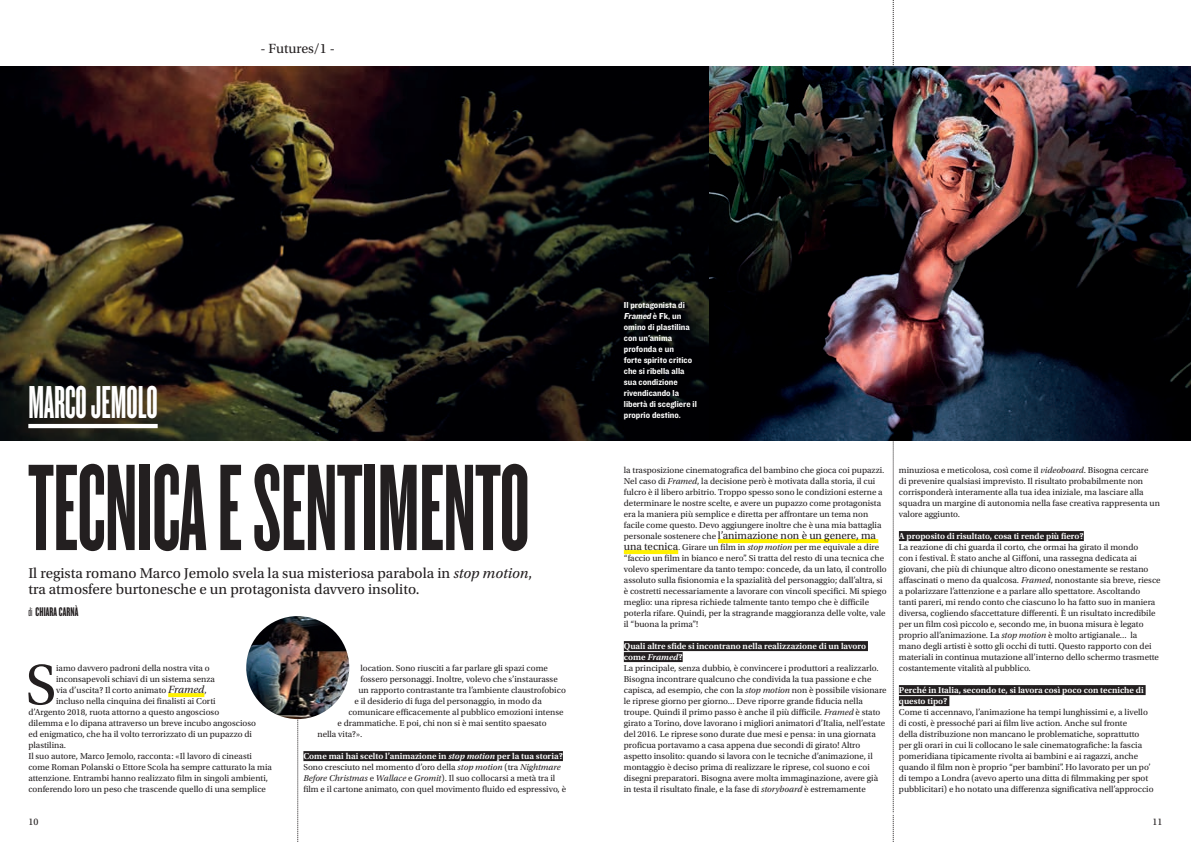
<style>
.page{position:relative;width:1191px;height:842px;background:#fff}
.page>*{position:absolute;margin:0;border:0;box-sizing:border-box;transform-origin:0 0}
.t1{font:128px "Knockout HTF66 Full Flyweight";letter-spacing:-.005em;color:#231f20}
.t2{font:59.5px "Utopia Std";color:#231f20}
.t3{font:48px "Knockout HTF66 Full Flyweight";color:#fff}
.t4{font:15px "Utopia Std";color:#231f20}
.t5{font:14px "Utopia Std";color:#231f20}
.t6{font:13px "Knockout HTF67 Full Bantamwt";letter-spacing:.01em;color:#231f20}
.t7{font:11px "Utopia Std";color:#231f20}
.t8{font:10px "Utopia Std";color:#231f20}
.t9{font:9px/11px "Utopia Std";color:#231f20}
.TESTO{font:600 9px/11px "Utopia Std";color:#fff}
.BOX_TESTO{font:9px/11px "Knockout HTF51 Middleweight";color:#fff}
.s1{font-style:italic}
.s2{font-family:"Knockout HTF26 Junior Flyweight"}
.s3{font-style:italic;font-size:11px}
.s4{font-size:9px}
.s5{font-size:11px}
</style>
<div class="page">
<svg style="left:893px;top:0;width:1px;height:842px"></svg>
<svg style="left:297px;top:719px;width:1px;height:123px"></svg>
<img style="left:0;top:66px;width:1191px;height:374px">
<hr style="left:28px;top:424px;width:130px;height:4px;background:#fff">
<div style="left:303px;top:751px;width:260px;height:10px;background:#231f20"></div>
<svg style="left:168px;top:693px;width:36px;height:4px"></svg>
<svg style="left:718px;top:539px;width:160px;height:4px"></svg>
<svg style="left:624px;top:550px;width:54px;height:4px"></svg>
<div style="left:624px;top:641px;width:244px;height:10px;background:#231f20"></div>
<div style="left:624px;top:652px;width:58px;height:10px;background:#231f20"></div>
<div style="left:899px;top:531px;width:184px;height:10px;background:#231f20"></div>
<div style="left:899px;top:685px;width:246px;height:10px;background:#231f20"></div>
<div style="left:899px;top:696px;width:50px;height:10px;background:#231f20"></div>
<hr style="left:624px;top:814px;width:538px;height:1px;background:#fff">
<img style="left:246px;top:616px;width:103px;height:103px;border-radius:51px">
<p class="t5" style="left:260px;top:41px;width:76px">- Futures/1 -</p>
<p class="t3" style="left:28px;top:378px;width:131px">MARCO JEMOLO</p>
<p class="t1" style="left:28px;top:444px;width:503px">TECNICA E SENTIMENTO</p>
<p class="t4" style="left:28px;top:565px;width:505px">Il regista romano Marco Jemolo svela la sua misteriosa parabola in <span class="s1">stop motion</span>,</p>
<p class="t4" style="left:28px;top:581px;width:392px">tra atmosfere burtonesche e un protagonista davvero insolito.</p>
<p class="t6" style="left:28px;top:605px;width:51px"><span class="s2">di</span> CHIARA CARNÀ</p>
<p class="t2" style="left:26px;top:653px;width:32px">S</p>
<p class="t9" style="left:56px;top:663px;width:155px">iamo davvero padroni della nostra vita o</p>
<p class="t9" style="left:56px;top:674px;width:160px">inconsapevoli schiavi di un sistema senza</p>
<p class="t9" style="left:56px;top:685px;width:152px">via d’uscita? Il corto animato <span class="s3">Framed</span>,</p>
<p class="t9" style="left:56px;top:696px;width:161px">incluso nella cinquina dei finalisti ai Corti</p>
<p class="t9" style="left:28px;top:707px;width:192px">d’Argento 2018, ruota attorno a questo angoscioso</p>
<p class="t9" style="left:28px;top:718px;width:229px">dilemma e lo dipana attraverso un breve incubo angoscioso</p>
<p class="t9" style="left:28px;top:729px;width:225px">ed enigmatico, che ha il volto terrorizzato di un pupazzo di</p>
<p class="t9" style="left:28px;top:740px;width:39px">plastilina.</p>
<p class="t9" style="left:28px;top:751px;width:245px">Il suo autore, Marco Jemolo, racconta: «Il lavoro di cineasti come Roman Polanski o Ettore Scola ha sempre catturato la mia attenzione. Entrambi hanno realizzato film in singoli ambienti, conferendo loro un peso che trascende quello di una semplice</p>
<p class="t9" style="left:360px;top:663px;width:189px">location. Sono riusciti a far parlare gli spazi come</p>
<p class="t9" style="left:360px;top:674px;width:199px">fossero personaggi. Inoltre, volevo che s’instaurasse</p>
<p class="t9" style="left:358px;top:685px;width:209px">un rapporto contrastante tra l’ambiente claustrofobico</p>
<p class="t9" style="left:354px;top:696px;width:189px">e il desiderio di fuga del personaggio, in modo da</p>
<p class="t9" style="left:348px;top:707px;width:216px">comunicare efficacemente al pubblico emozioni intense</p>
<p class="t9" style="left:337px;top:718px;width:211px">e drammatiche. E poi, chi non si è mai sentito spaesato</p>
<p class="t9" style="left:317px;top:729px;width:46px">nella vita?».</p>
<p class="TESTO" style="left:303px;top:751px;width:261px">Come mai hai scelto l’animazione in <span class="s1">stop motion</span> per la tua storia?</p>
<p class="t9" style="left:303px;top:762px;width:264px">Sono cresciuto nel momento d’oro della <span class="s1">stop motion</span> (tra <span class="s1">Nightmare<br>Before Christmas</span> e <span class="s1">Wallace</span> e <span class="s1">Gromit</span>). Il suo collocarsi a metà tra il film e il cartone animato, con quel movimento fluido ed espressivo, è</p>
<p class="BOX_TESTO" style="left:624px;top:300px;width:74px">Il protagonista di<br><span class="s1">Framed</span> è F k , u n omino di plastilina con un'anima profonda e un<br>forte spirito critico che si ribella alla sua condizione rivendicando la libertà di scegliere il proprio destino.</p>
<p class="t9" style="left:624px;top:465px;width:262px">la trasposizione cinematografica del bambino che gioca coi pupazzi.<br>Nel caso di <span class="s1">Framed</span>, la decisione però è motivata dalla storia, il cui fulcro è il libero arbitrio. Troppo spesso sono le condizioni esterne a determinare le nostre scelte, e avere un pupazzo come protagonista era la maniera più semplice e diretta per affrontare un tema non facile come questo. Devo aggiungere inoltre che è una mia battaglia</p>
<p class="t7" style="left:624px;top:529px;width:254px"><span class="s4">personale sostenere che</span> l’animazione non è un genere, ma</p>
<p class="t9" style="left:624px;top:542px;width:264px"><span class="s5">una tecnica</span>. Girare un film in <span class="s1">stop motion</span> per me equivale a dire “faccio un film in bianco e nero”. Si tratta del resto di una tecnica che volevo sperimentare da tanto tempo: concede, da un lato, il controllo assoluto sulla fisionomia e la spazialità del personaggio; dall’altra, si è costretti necessariamente a lavorare con vincoli specifici. Mi spiego meglio: una ripresa richiede talmente tanto tempo che è difficile poterla rifare. Quindi, per la stragrande maggioranza delle volte, vale il “buona la prima”!</p>
<p class="TESTO" style="left:624px;top:641px;width:244px">Quali altre sfide si incontrano nella realizzazione di un lavoro come <span class="s1">Framed</span>?</p>
<p class="t9" style="left:624px;top:663px;width:264px">La principale, senza dubbio, è convincere i produttori a realizzarlo.<br>Bisogna incontrare qualcuno che condivida la tua passione e che capisca, ad esempio, che con la <span class="s1">stop motion</span> non è possibile visionare le riprese giorno per giorno... Deve riporre grande fiducia nella troupe. Quindi il primo passo è anche il più difficile. <span class="s1">Framed</span> è stato girato a Torino, dove lavorano i migliori animatori d’Italia, nell’estate del 2016. Le riprese sono durate due mesi e pensa: in una giornata proficua portavamo a casa appena due secondi di girato! Altro aspetto insolito: quando si lavora con le tecniche d’animazione, il montaggio è deciso prima di realizzare le riprese, col suono e coi disegni preparatori. Bisogna avere molta immaginazione, avere già in testa il risultato finale, e la fase di <span class="s1">storyboard</span> è estremamente</p>
<p class="t9" style="left:899px;top:465px;width:262px">minuziosa e meticolosa, così come il <span class="s1">videoboard</span>. Bisogna cercare<br>di prevenire qualsiasi imprevisto. Il risultato probabilmente non corrisponderà interamente alla tua idea iniziale, ma lasciare alla squadra un margine di autonomia nella fase creativa rappresenta un valore aggiunto.</p>
<p class="TESTO" style="left:899px;top:531px;width:186px">A proposito di risultato, cosa ti rende più fiero?</p>
<p class="t9" style="left:899px;top:542px;width:263px">La reazione di chi guarda il corto, che ormai ha girato il mondo<br>con i festival. È stato anche al Giffoni, una rassegna dedicata ai giovani, che più di chiunque altro dicono onestamente se restano affascinati o meno da qualcosa. <span class="s1">Framed</span>, nonostante sia breve, riesce a polarizzare l’attenzione e a parlare allo spettatore. Ascoltando<br>tanti pareri, mi rendo conto che ciascuno lo ha fatto suo in maniera diversa, cogliendo sfaccettature differenti. È un risultato incredibile per un film così piccolo e, secondo me, in buona misura è legato proprio all’animazione. La <span class="s1">stop motion</span> è molto artigianale... la mano degli artisti è sotto gli occhi di tutti. Questo rapporto con dei materiali in continua mutazione all’interno dello schermo trasmette costantemente vitalità al pubblico.</p>
<p class="TESTO" style="left:899px;top:685px;width:246px">Perché in Italia, secondo te, si lavora così poco con tecniche di questo tipo?</p>
<p class="t9" style="left:899px;top:707px;width:256px">Come ti accennavo, l’animazione ha tempi lunghissimi e, a livello di costi, è pressoché pari ai film live action. Anche sul fronte<br>della distribuzione non mancano le problematiche, soprattutto per gli orari in cui li collocano le sale cinematografiche: la fascia pomeridiana tipicamente rivolta ai bambini e ai ragazzi, anche quando il film non è proprio “per bambini”. Ho lavorato per un po’ di tempo a Londra (avevo aperto una ditta di filmmaking per spot pubblicitari) e ho notato una differenza significativa nell’approccio</p>
<p class="t8" style="left:28px;top:816px;width:11px">10</p>
<p class="t8" style="left:1152px;top:816px;width:11px">11</p>
</div>
